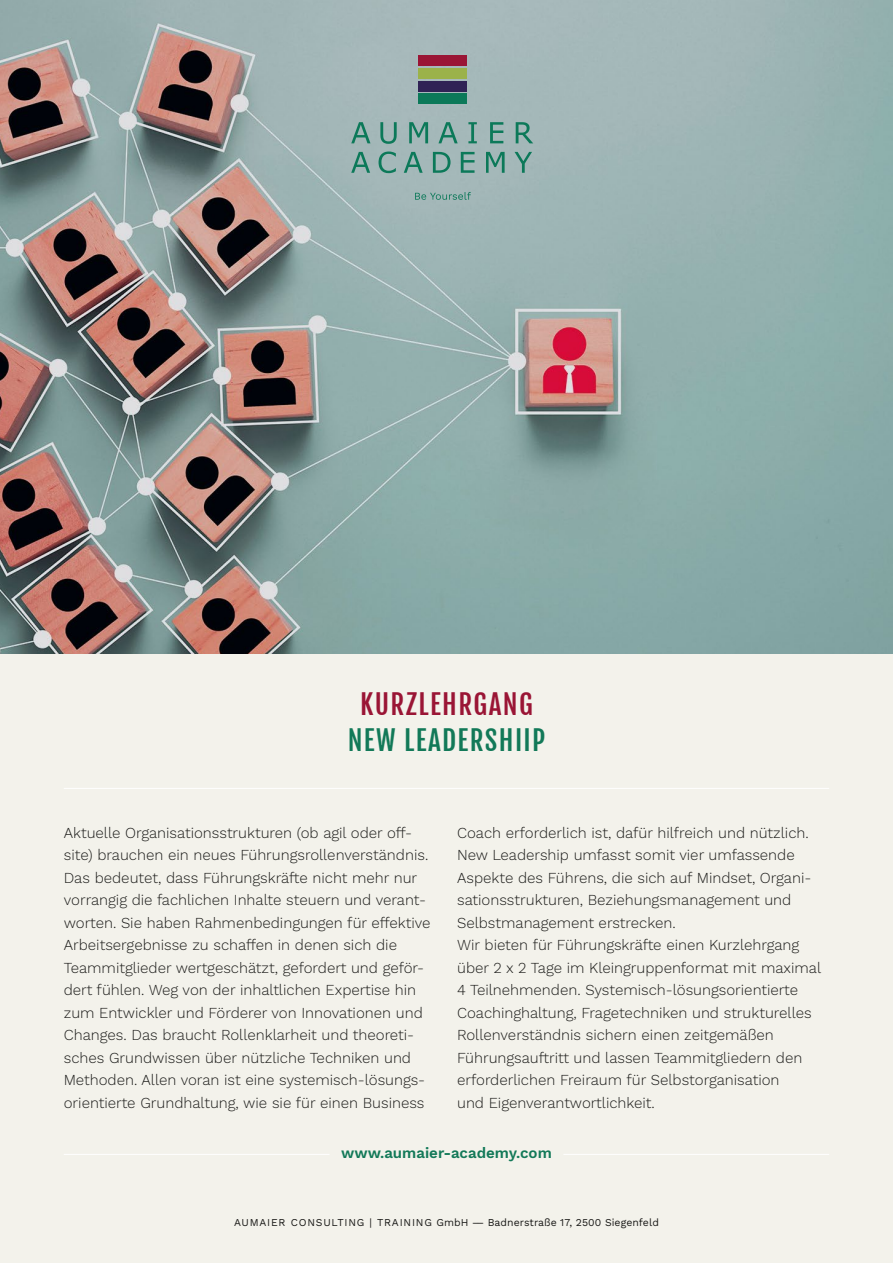
<style>
.page{position:relative;width:893px;height:1263px;background:#fff}
.page>*{position:absolute;margin:0;border:0;box-sizing:border-box;transform-origin:0 0}
.t1{font:27px "Fjalla One";letter-spacing:.05em;color:#127958}
.t2{font:27px "Fjalla One";letter-spacing:.05em;color:#9a1535}
.t3{font:300 15px/22.5px "Work Sans";color:#1a1a18}
.t4{font:600 15px "Work Sans";color:#127958}
.t5{font:10.5px "Work Sans";letter-spacing:.005em;color:#1a1a18}
</style>
<div class="page">
<img style="left:0;top:0;width:893px;height:655px">
<div style="left:0;top:655px;width:893px;height:608px;background:#f3f2eb"></div>
<hr style="left:64px;top:788px;width:765px;height:1px;background:#fff">
<hr style="left:64px;top:1154px;width:266px;height:1px;background:#fff">
<hr style="left:563px;top:1154px;width:266px;height:1px;background:#fff">
<svg style="left:351px;top:122px;width:182px;height:22px;background:#7ea8a1"></svg>
<svg style="left:351px;top:152px;width:19px;height:21px"></svg>
<svg style="left:379px;top:151px;width:17px;height:22px"></svg>
<svg style="left:404px;top:152px;width:19px;height:21px"></svg>
<svg style="left:433px;top:152px;width:18px;height:21px"></svg>
<svg style="left:461px;top:152px;width:14px;height:21px"></svg>
<svg style="left:486px;top:152px;width:19px;height:21px"></svg>
<svg style="left:515px;top:152px;width:17px;height:21px"></svg>
<svg style="left:415px;top:192px;width:56px;height:8px"></svg>
<div style="left:418px;top:93px;width:49px;height:11px;background:#0c7959"></div>
<div style="left:418px;top:81px;width:49px;height:10px;background:#302255"></div>
<div style="left:418px;top:68px;width:49px;height:11px;background:#9bb24a"></div>
<div style="left:418px;top:55px;width:49px;height:11px;background:#9a1535"></div>
<h1 class="t2" style="left:360px;top:688px;width:174px">KURZLEHRGANG</h1>
<h1 class="t1" style="left:348px;top:724px;width:199px">NEW LEADERSHIIP</h1>
<p class="t3" style="left:64px;top:822px;width:368px">Aktuelle Organisationsstrukturen (ob agil oder off&shy;site) brauchen ein neues Führungsrollenverständnis.<br>Das bedeutet, dass Führungskräfte nicht mehr nur vorrangig die fachlichen Inhalte steuern und verant&shy;worten. Sie haben Rahmenbedingungen für effektive Arbeitsergebnisse zu schaffen in denen sich die Teammitglieder wertgeschätzt, gefordert und geför&shy;dert fühlen. Weg von der inhaltlichen Expertise hin zum Entwickler und Förderer von Innovationen und Changes. Das braucht Rollenklarheit und theoreti&shy;sches Grundwissen über nützliche Techniken und Methoden. Allen voran ist eine systemisch-lösungs&shy;orientierte Grundhaltung, wie sie für einen Business</p>
<p class="t3" style="left:457px;top:822px;width:365px">Coach erforderlich ist, dafür hilfreich und nützlich.<br>New Leadership umfasst somit vier umfassende Aspekte des Führens, die sich auf Mindset, Organi&shy;sationsstrukturen, Beziehungsmanagement und Selbstmanagement erstrecken.<br>Wir bieten für Führungskräfte einen Kurzlehrgang über 2 x 2 Tage im Kleingruppenformat mit maximal 4 Teilnehmenden. Systemisch-lösungsorientierte Coachinghaltung, Fragetechniken und strukturelles Rollenverständnis sichern einen zeitgemäßen Führungsauftritt und lassen Teammitgliedern den erforderlichen Freiraum für Selbstorganisation<br>und Eigenverantwortlichkeit.</p>
<p class="t4" style="left:341px;top:1144px;width:212px">www.aumaier-academy.com</p>
<p class="t5" style="left:234px;top:1214px;width:426px">AUMAIER CONSULTING | TRAINING GmbH –– Badnerstraße 17, 2500 Siegenfeld</p>
</div>
